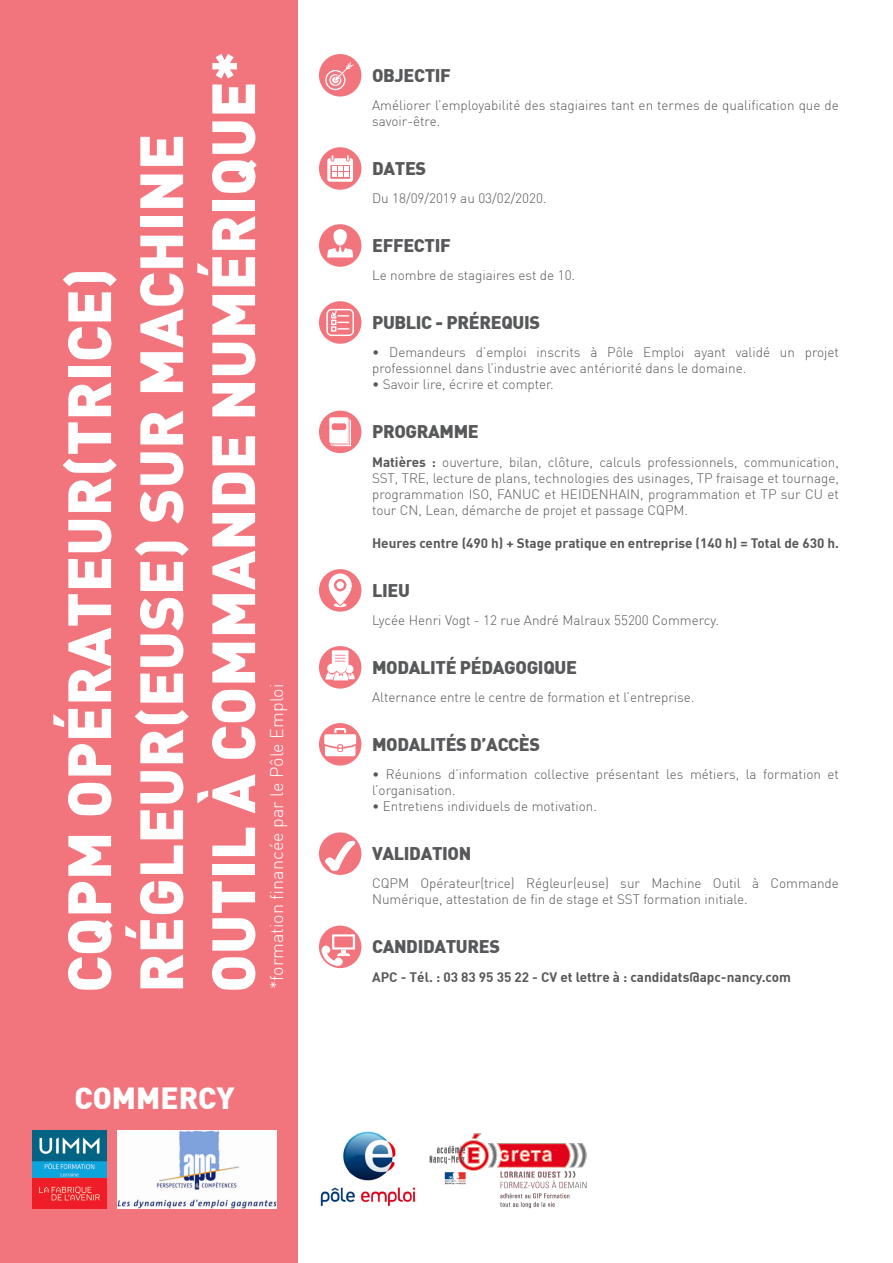
<style>
.page{position:relative;width:893px;height:1263px;background:#fff}
.page>*{position:absolute;margin:0;border:0;box-sizing:border-box;transform-origin:0 0}
.t1{font:900 60px/72px "DIN";color:#fff}
.t2{font:900 30px "DIN";color:#fff}
.t3{font:900 18px "DIN";letter-spacing:-.02em;color:#57585a}
.t4{font:300 18px "DIN";color:#fff}
.t5{font:300 13.5px/16.2px "DIN";color:#57585a}
.t6{font:700 13.5px "DIN";color:#57585a}
.s1{font-weight:700}
</style>
<div class="page">
<div style="left:319px;top:54px;width:42px;height:43px;background:#f2757e;border-radius:50%"></div>
<svg style="left:325px;top:62px;width:29px;height:28px"></svg>
<div style="left:319px;top:147px;width:42px;height:43px;background:#f2757e;border-radius:50%"></div>
<svg style="left:327px;top:155px;width:26px;height:27px"></svg>
<div style="left:319px;top:224px;width:42px;height:43px;background:#f2757e;border-radius:50%"></div>
<svg style="left:327px;top:229px;width:26px;height:28px"></svg>
<div style="left:319px;top:301px;width:42px;height:43px;background:#f2757e;border-radius:50%"></div>
<svg style="left:326px;top:309px;width:28px;height:27px"></svg>
<div style="left:319px;top:411px;width:42px;height:42px;background:#f2757e;border-radius:50%"></div>
<div style="left:319px;top:569px;width:42px;height:43px;background:#f2757e;border-radius:50%"></div>
<svg style="left:329px;top:573px;width:23px;height:34px"></svg>
<div style="left:319px;top:646px;width:42px;height:43px;background:#f2757e;border-radius:50%"></div>
<svg style="left:325px;top:650px;width:30px;height:30px"></svg>
<svg style="left:329px;top:417px;width:22px;height:29px"></svg>
<div style="left:319px;top:723px;width:42px;height:42px;background:#f2757e;border-radius:50%"></div>
<svg style="left:324px;top:728px;width:32px;height:28px"></svg>
<div style="left:319px;top:925px;width:42px;height:43px;background:#f2757e;border-radius:50%"></div>
<svg style="left:321px;top:934px;width:34px;height:32px"></svg>
<div style="left:319px;top:832px;width:42px;height:43px;background:#f2757e;border-radius:50%"></div>
<svg style="left:325px;top:841px;width:30px;height:30px"></svg>
<img style="left:429px;top:1133px;width:158px;height:76px">
<div style="left:0;top:0;width:298px;height:1263px;background:#f2757e"></div>
<img style="left:33px;top:1130px;width:73px;height:79px">
<img style="left:117px;top:1130px;width:159px;height:79px">
<img style="left:320px;top:1131px;width:96px;height:76px">
<p class="t1" style="left:50px;top:993px;width:943px;rotate:-90deg">CQPM OPÉRATEUR(TRICE)<br>RÉGLEUR(EUSE) SUR MACHINE<br>OUTIL À COMMANDE NUMÉRIQUE*</p>
<p class="t4" style="left:266px;top:989px;width:307px;rotate:-90deg">*formation financée par le Pôle Emploi</p>
<p class="t2" style="left:75px;top:1078px;width:162px">COMMERCY</p>
<p class="t3" style="left:372px;top:63px;width:80px">OBJECTIF</p>
<p class="t5" style="left:372px;top:97px;width:468px">Améliorer l’employabilité des stagiaires tant en termes de qualification que de savoir-être.</p>
<p class="t3" style="left:372px;top:156px;width:56px">DATES</p>
<p class="t5" style="left:372px;top:190px;width:176px">Du 18/09/2019 au 03/02/2020.</p>
<p class="t3" style="left:372px;top:233px;width:80px">EFFECTIF</p>
<p class="t5" style="left:372px;top:267px;width:205px">Le nombre de stagiaires est de 10.</p>
<p class="t3" style="left:372px;top:310px;width:169px">PUBLIC - PRÉREQUIS</p>
<p class="t5" style="left:372px;top:344px;width:468px">• Demandeurs d’emploi inscrits à Pôle Emploi ayant validé un projet professionnel dans l’industrie avec antériorité dans le domaine.</p>
<p class="t5" style="left:372px;top:376px;width:183px">• Savoir lire, écrire et compter.</p>
<p class="t3" style="left:372px;top:420px;width:108px">PROGRAMME</p>
<p class="t5" style="left:372px;top:454px;width:468px;text-align:justify"><span class="s1">Matières :</span> ouverture, bilan, clôture, calculs professionnels, communication, SST, TRE, lecture de plans, technologies des usinages, TP fraisage et tournage, programmation ISO, FANUC et HEIDENHAIN, programmation et TP sur CU et tour CN, Lean, démarche de projet et passage CQPM.</p>
<p class="t6" style="left:372px;top:534px;width:468px">Heures centre (490 h) + Stage pratique en entreprise (140 h) = Total de 630 h.</p>
<p class="t3" style="left:372px;top:578px;width:39px">LIEU</p>
<p class="t5" style="left:372px;top:612px;width:348px">Lycée Henri Vogt - 12 rue André Malraux 55200 Commercy.</p>
<p class="t3" style="left:372px;top:655px;width:206px">MODALITÉ PÉDAGOGIQUE</p>
<p class="t5" style="left:372px;top:689px;width:324px">Alternance entre le centre de formation et l’entreprise.</p>
<p class="t3" style="left:372px;top:732px;width:170px">MODALITÉS D’ACCÈS</p>
<p class="t5" style="left:372px;top:766px;width:468px">• Réunions d’information collective présentant les métiers, la formation et l’organisation.</p>
<p class="t5" style="left:372px;top:798px;width:226px">• Entretiens individuels de motivation.</p>
<p class="t3" style="left:372px;top:841px;width:101px">VALIDATION</p>
<p class="t5" style="left:372px;top:875px;width:468px">CQPM Opérateur(trice) Régleur(euse) sur Machine Outil à Commande<br>Numérique, attestation de fin de stage et SST formation initiale.</p>
<p class="t3" style="left:372px;top:935px;width:130px">CANDIDATURES</p>
<p class="t6" style="left:372px;top:968px;width:420px">APC - Tél. : 03 83 95 35 22 - CV et lettre à : candidats@apc-nancy.com</p>
</div>
